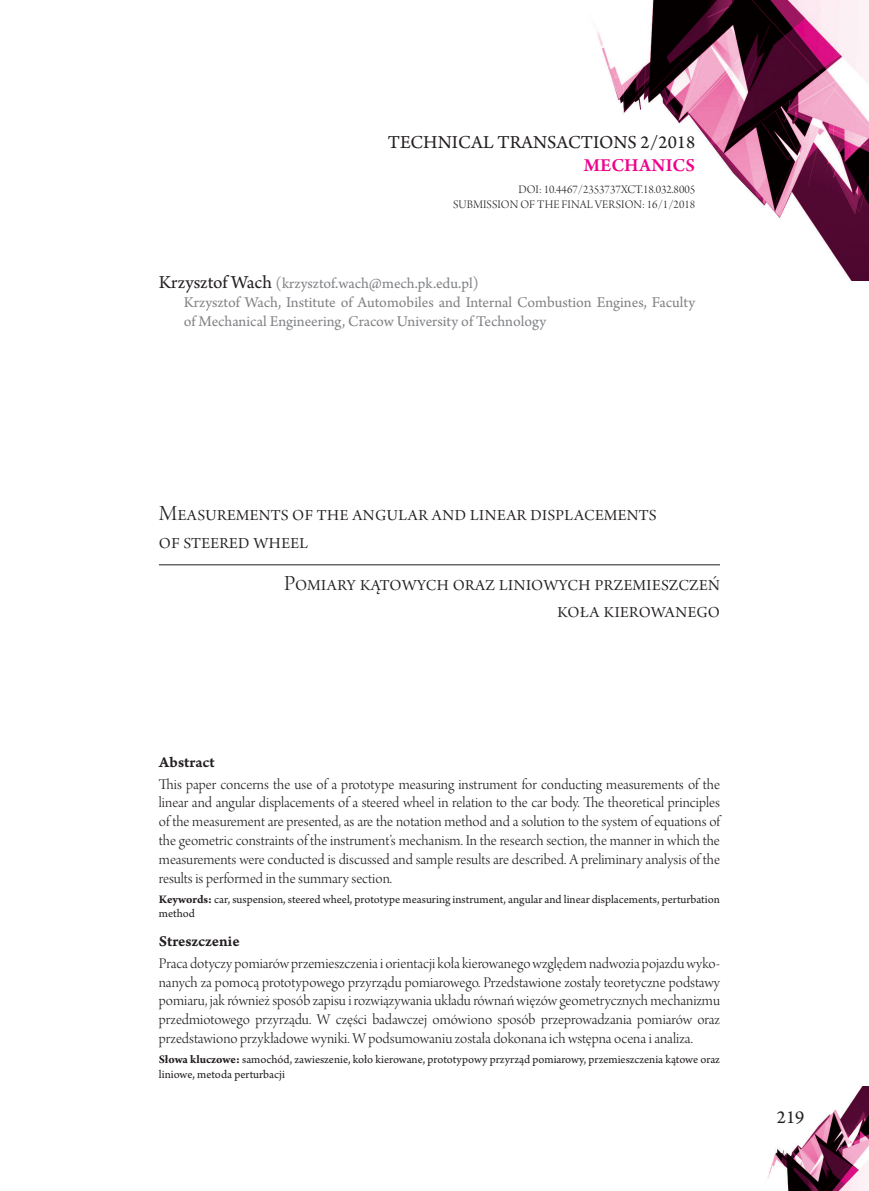
<style>
.page{position:relative;width:869px;height:1191px;background:#fff}
.page>*{position:absolute;margin:0;border:0;box-sizing:border-box;transform-origin:0 0}
._2_Tytuł{font:22.75px/27.3px "Arno Pro Light Display";color:#231f20}
._2_Tytuł_PL{font:22.75px/27.3px "Arno Pro Light Display";color:#231f20;text-align:right}
._0_Head{font:19.25px "Arno Pro";color:#231f20}
._0_Series_CE{font:600 19.25px "Arno Pro";letter-spacing:.01em;color:#ed028c}
.PageNo{font:19.25px "Arno Pro";color:#231f20}
._3_Abstract_treść{font:15.75px/18.9px "Arno Pro Light Display";letter-spacing:.055em;color:#231f20;text-align:justify}
._3_Abstract_treść_PL{font:15.75px/18.9px "Arno Pro Light Display";letter-spacing:.05em;color:#231f20;text-align:justify}
._1_Afiliacja{font:15.75px/18.9px "Arno Pro";color:#808285}
._1_Autor{font:15.75px "Arno Pro";color:#808285}
._3_Abstract{font:15.75px "Arno Pro Smbd Caption";letter-spacing:-.005em;color:#231f20}
._3_Keywords_treść{font:12.25px/14.7px "Arno Pro";color:#231f20}
._0_DOI{font:12.25px/14.7px "Arno Pro Light Display";color:#231f20;text-align:right}
.s1{font-size:19.25px;color:#231f20}
.s2{font-weight:700}
</style>
<div class="page">
<img style="left:767px;top:1086px;width:101px;height:105px">
<img style="left:597px;top:0;width:271px;height:280px">
<hr style="left:159px;top:564px;width:560px;height:1px;background:#231f20">
<p class="_0_Head" style="left:387px;top:131px;width:309px">TECHNICAL TRANSACTIONS 2/2018</p>
<p class="_0_Series_CE" style="left:583px;top:155px;width:113px">MECHANICS</p>
<p class="_0_DOI" style="left:453px;top:183px;width:243px">DOI: 10.4467/2353737XCT.18.032.8005<br>SUBMISSION OF THE FINAL VERSION: 16/1/2018</p>
<p class="_1_Autor" style="left:159px;top:274px;width:321px"><span class="s1">Krzysztof Wach</span> (krzysztof.wach@mech.pk.edu.pl)</p>
<p class="_1_Afiliacja" style="left:184px;top:293px;width:512px">Krzysztof Wach, Institute of Automobiles and Internal Combustion Engines, Faculty of Mechanical Engineering, Cracow University of Technology</p>
<p class="_2_Tytuł" style="left:159px;top:501px;width:499px">Measurements of the angular and linear displacements of steered wheel</p>
<p class="_2_Tytuł_PL" style="left:284px;top:571px;width:437px">Pomiary kątowych oraz liniowych przemieszczeń koła kierowanego</p>
<p class="_3_Abstract" style="left:159px;top:753px;width:57px">Abstract</p>
<p class="_3_Abstract_treść" style="left:159px;top:775px;width:562px">This paper concerns the use of a prototype measuring instrument for conducting measurements of the linear and angular displacements of a steered wheel in relation to the car body. The theoretical principles of the measurement are presented, as are the notation method and a solution to the system of equations of the geometric constraints of the instrument’s mechanism. In the research section, the manner in which the measurements were conducted is discussed and sample results are described. A preliminary analysis of the results is performed in the summary section.</p>
<p class="_3_Keywords_treść" style="left:159px;top:892px;width:562px"><span class="s2">Keywords:</span> car, suspension, steered wheel, prototype measuring instrument, angular and linear displacements, perturbation method</p>
<p class="_3_Abstract" style="left:159px;top:932px;width:82px">Streszczenie</p>
<p class="_3_Abstract_treść_PL" style="left:159px;top:954px;width:563px">Praca dotyczy pomiarów przemieszczenia i orientacji koła kierowanego względem nadwozia pojazdu wyko&shy;nanych za pomocą prototypowego przyrządu pomiarowego. Przedstawione zostały teoretyczne podstawy pomiaru, jak również sposób zapisu i rozwiązywania układu równań więzów geometrycznych mechanizmu przedmiotowego przyrządu. W części badawczej omówiono sposób przeprowadzania pomiarów oraz przedstawiono przykładowe wyniki. W podsumowaniu została dokonana ich wstępna ocena i analiza.</p>
<p class="_3_Keywords_treść" style="left:159px;top:1052px;width:562px"><span class="s2">Słowa kluczowe:</span> samochód, zawieszenie, koło kierowane, prototypowy przyrząd pomiarowy, przemieszczenia kątowe oraz liniowe, metoda perturbacji</p>
<p class="PageNo" style="left:776px;top:1106px;width:29px">219</p>
</div>
